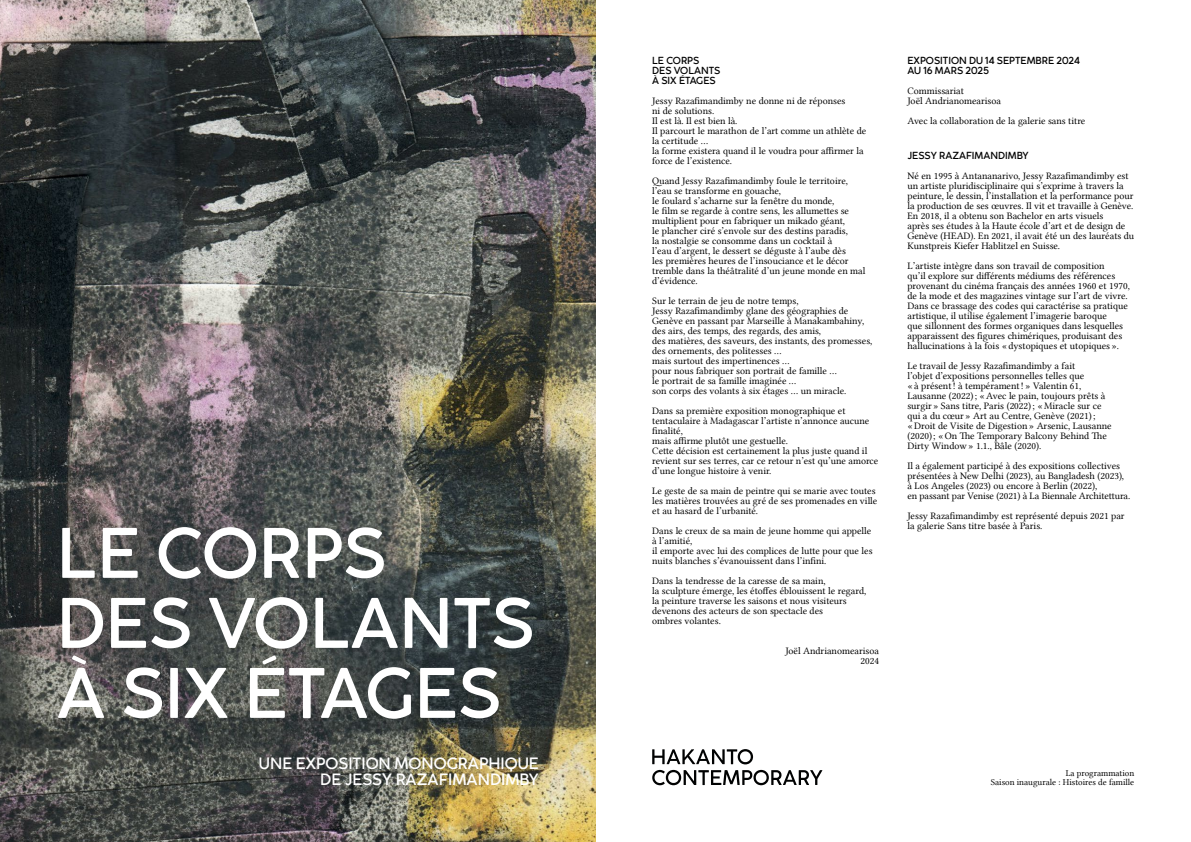
<style>
.page{position:relative;width:1191px;height:842px;background:#fff}
.page>*{position:absolute;margin:0;border:0;box-sizing:border-box;transform-origin:0 0}
.t1{font:500 70px/70px "Cocogoose Classic";color:#fff}
.t2{font:500 16px/16px "Cocogoose Classic";color:#fff;text-align:right}
.t3{font:10px/10px "Lin Libertine";color:#000}
.t4{font:500 10px/10px "Cocogoose Classic";color:#000}
.t5{font:9px/9px "Lin Libertine";color:#000;text-align:right}
</style>
<div class="page">
<svg style="left:652px;top:749px;width:101px;height:15px"></svg>
<svg style="left:652px;top:770px;width:170px;height:15px"></svg>
<img style="left:0;top:0;width:595px;height:842px">
<h1 class="t1" style="left:57px;top:515px;width:479px">LE CORPS<br>DES VOLANTS<br>À SIX ÉTAGES</h1>
<h2 class="t2" style="left:259px;top:755px;width:281px">UNE EXPOSITION MONOGRAPHIQUE<br>DE JESSY RAZAFIMANDIMBY</h2>
<p class="t4" style="left:652px;top:55px;width:70px">LE CORPS<br>DES VOLANTS<br>À SIX ÉTAGES</p>
<p class="t3" style="left:652px;top:96px;width:215px">Jessy Razafimandimby ne donne ni de réponses<br>ni de solutions.<br>Il est là. Il est bien là.<br>Il parcourt le marathon de l’art comme un athlète de la certitude …<br>la forme existera quand il le voudra pour affirmer la force de l’existence.</p>
<p class="t3" style="left:652px;top:176px;width:215px">Quand Jessy Razafimandimby foule le territoire, l’eau se transforme en gouache,<br>le foulard s’acharne sur la fenêtre du monde,<br>le film se regarde à contre sens, les allumettes se multiplient pour en fabriquer un mikado géant,<br>le plancher ciré s’envole sur des destins paradis,<br>la nostalgie se consomme dans un cocktail à<br>l’eau d’argent, le dessert se déguste à l’aube dès<br>les premières heures de l’insouciance et le décor tremble dans la théâtralité d’un jeune monde en mal d’évidence.</p>
<p class="t3" style="left:652px;top:296px;width:222px">Sur le terrain de jeu de notre temps,<br>Jessy Razafimandimby glane des géographies de Genève en passant par Marseille à Manakambahiny, des airs, des temps, des regards, des amis,<br>des matières, des saveurs, des instants, des promesses, des ornements, des politesses …<br>mais surtout des impertinences …<br>pour nous fabriquer son portrait de famille …<br>le portrait de sa famille imaginée …<br>son corps des volants à six étages … un miracle.</p>
<p class="t3" style="left:652px;top:406px;width:228px">Dans sa première exposition monographique et tentaculaire à Madagascar l’artiste n’annonce aucune finalité,<br>mais affirme plutôt une gestuelle.<br>Cette décision est certainement la plus juste quand il revient sur ses terres, car ce retour n’est qu’une amorce d’une longue histoire à venir.</p>
<p class="t3" style="left:652px;top:486px;width:227px">Le geste de sa main de peintre qui se marie avec toutes les matières trouvées au gré de ses promenades en ville et au hasard de l’urbanité.</p>
<p class="t3" style="left:652px;top:526px;width:222px">Dans le creux de sa main de jeune homme qui appelle à l’amitié,<br>il emporte avec lui des complices de lutte pour que les nuits blanches s’évanouissent dans l’infini.</p>
<p class="t3" style="left:652px;top:576px;width:216px">Dans la tendresse de la caresse de sa main,<br>la sculpture émerge, les étoffes éblouissent le regard, la peinture traverse les saisons et nous visiteurs devenons des acteurs de son spectacle des<br>ombres volantes.</p>
<p class="t3" style="left:785px;top:645px;width:95px;text-align:right">Joël Andrianomearisoa<br>2024</p>
<p class="t4" style="left:907px;top:55px;width:174px">EXPOSITION DU 14 SEPTEMBRE 2024<br>AU 16 MARS 2025</p>
<p class="t3" style="left:907px;top:86px;width:95px">Commissariat<br>Joël Andrianomearisoa</p>
<p class="t3" style="left:907px;top:116px;width:179px">Avec la collaboration de la galerie sans titre</p>
<p class="t4" style="left:907px;top:150px;width:123px">JESSY RAZAFIMANDIMBY</p>
<p class="t3" style="left:907px;top:171px;width:228px">Né en 1995 à Antananarivo, Jessy Razafimandimby est un artiste pluridisciplinaire qui s’exprime à travers la peinture, le dessin, l’installation et la performance pour la production de ses œuvres. Il vit et travaille à Genève.<br>En 2018, il a obtenu son Bachelor en arts visuels<br>après ses études à la Haute école d’art et de design de Genève (HEAD). En 2021, il avait été un des lauréats du Kunstpreis Kiefer Hablitzel en Suisse.</p>
<p class="t3" style="left:907px;top:261px;width:224px">L’artiste intègre dans son travail de composition<br>qu’il explore sur différents médiums des références provenant du cinéma français des années 1960 et 1970, de la mode et des magazines vintage sur l’art de vivre.<br>Dans ce brassage des codes qui caractérise sa pratique artistique, il utilise également l’imagerie baroque<br>que sillonnent des formes organiques dans lesquelles apparaissent des figures chimériques, produisant des hallucinations à la fois « dystopiques et utopiques ».</p>
<p class="t3" style="left:907px;top:361px;width:206px">Le travail de Jessy Razafimandimby a fait<br>l’objet d’expositions personnelles telles que<br>« à présent ! à tempérament ! » Valentin 61, Lausanne (2022) ; « Avec le pain, toujours prêts à surgir » Sans titre, Paris (2022) ; « Miracle sur ce qui a du cœur » Art au Centre, Genève (2021) ;<br>« Droit de Visite de Digestion » Arsenic, Lausanne (2020) ; « On The Temporary Balcony Behind The Dirty Window » 1.1., Bâle (2020).</p>
<p class="t3" style="left:907px;top:461px;width:224px">Il a également participé à des expositions collectives présentées à New Delhi (2023), au Bangladesh (2023), à Los Angeles (2023) ou encore à Berlin (2022),<br>en passant par Venise (2021) à La Biennale Architettura.</p>
<p class="t3" style="left:907px;top:511px;width:219px">Jessy Razafimandimby est représenté depuis 2021 par la galerie Sans titre basée à Paris.</p>
<p class="t5" style="left:990px;top:769px;width:145px">La programmation<br>Saison inaugurale : Histoires de famille</p>
</div>
